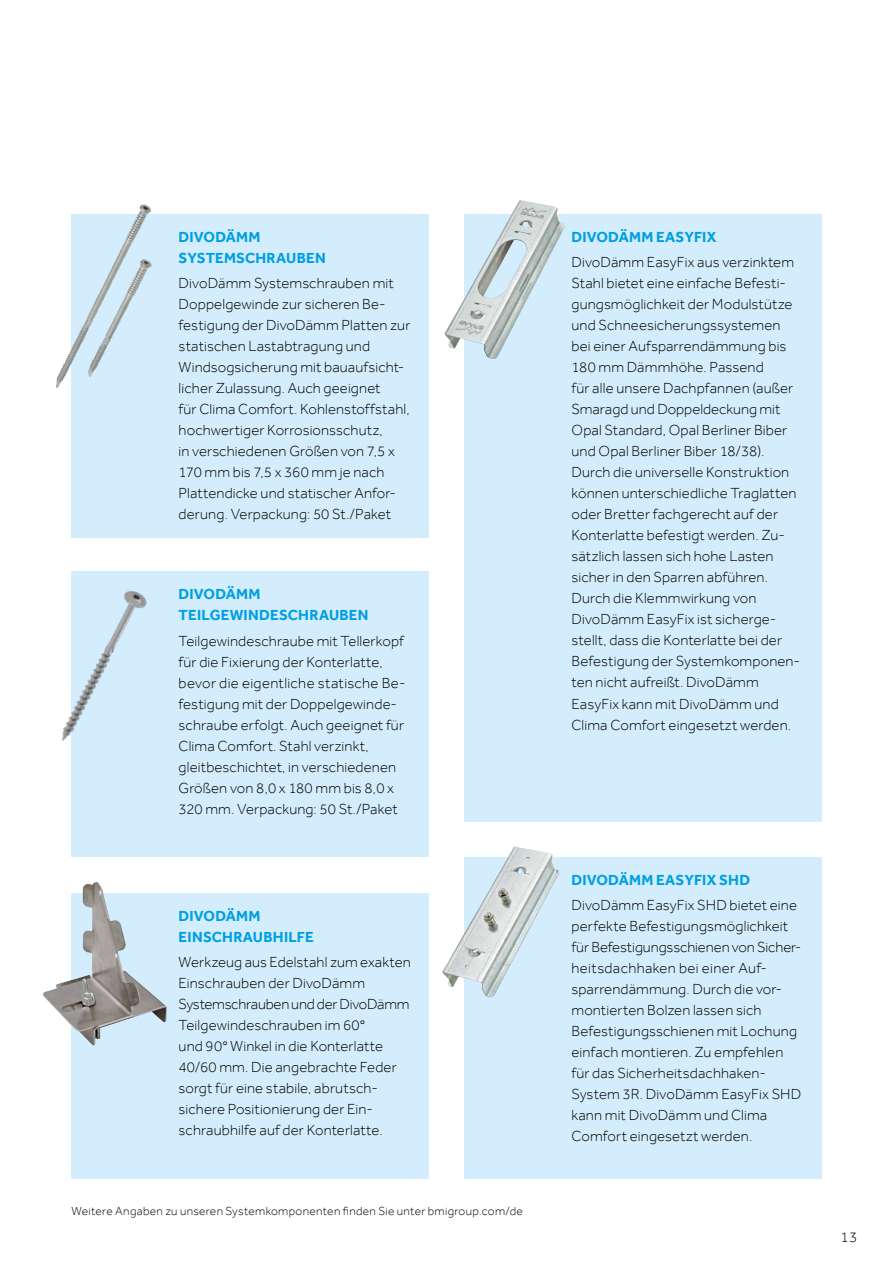
<style>
.page{position:relative;width:893px;height:1263px;background:#fff}
.page>*{position:absolute;margin:0;border:0;box-sizing:border-box;transform-origin:0 0}
.t1{font:300 15px/21px "Effra";letter-spacing:.01em;color:#000}
.t2{font:700 15px/21px "Effra";letter-spacing:.015em;color:#009fe3}
.t3{font:300 12px "Effra";letter-spacing:.025em;color:#000}
</style>
<div class="page">
<div style="left:71px;top:214px;width:358px;height:323px;background:#d4edfc"></div>
<div style="left:464px;top:214px;width:357px;height:607px;background:#d4edfc"></div>
<div style="left:464px;top:857px;width:357px;height:322px;background:#d4edfc"></div>
<div style="left:71px;top:571px;width:358px;height:286px;background:#d4edfc"></div>
<div style="left:71px;top:893px;width:358px;height:286px;background:#d4edfc"></div>
<img style="left:56px;top:204px;width:96px;height:184px">
<img style="left:61px;top:591px;width:86px;height:150px">
<img style="left:43px;top:882px;width:124px;height:164px">
<img style="left:444px;top:200px;width:121px;height:159px">
<img style="left:442px;top:847px;width:118px;height:150px">
<p class="t2" style="left:179px;top:226px;width:149px">DIVODÄMM<br>SYSTEMSCHRAUBEN</p>
<p class="t1" style="left:179px;top:273px;width:233px">DivoDämm Systemschrauben mit Doppelgewinde zur sicheren Be&shy;festigung der DivoDämm Platten zur statischen Lastabtragung und Windsogsicherung mit bauaufsicht&shy;licher Zulassung. Auch geeignet<br>für Clima Comfort. Kohlenstoffstahl, hochwertiger Korrosionsschutz,<br>in verschiedenen Größen von 7,5 x 170 mm bis 7,5 x 360 mm je nach Plattendicke und statischer Anfor&shy;derung. Verpackung: 50 St./Paket</p>
<p class="t2" style="left:179px;top:584px;width:192px">DIVODÄMM<br>TEILGEWINDESCHRAUBEN</p>
<p class="t1" style="left:179px;top:630px;width:229px">Teilgewindeschraube mit Tellerkopf für die Fixierung der Konterlatte, bevor die eigentliche statische Be&shy;festigung mit der Doppelgewinde&shy;schraube erfolgt. Auch geeignet für Clima Comfort. Stahl verzinkt, gleitbeschichtet, in verschiedenen Größen von 8,0 x 180 mm bis 8,0 x 320 mm. Verpackung: 50 St./Paket</p>
<p class="t2" style="left:179px;top:905px;width:137px">DIVODÄMM<br>EINSCHRAUBHILFE</p>
<p class="t1" style="left:179px;top:951px;width:234px">Werkzeug aus Edelstahl zum exakten<br>Einschrauben der DivoDämm<br>Systemschrauben und der DivoDämm<br>Teilgewindeschrauben im 60°<br>und 90° Winkel in die Konterlatte<br>40/60 mm. Die angebrachte Feder sorgt für eine stabile, abrutsch&shy;sichere Positionierung der Ein&shy;schraubhilfe auf der Konterlatte.</p>
<p class="t3" style="left:71px;top:1203px;width:453px">Weitere Angaben zu unseren Systemkomponenten finden Sie unter bmigroup.com/de</p>
<p class="t2" style="left:571px;top:226px;width:146px">DIVODÄMM EASYFIX</p>
<p class="t1" style="left:571px;top:252px;width:230px">DivoDämm EasyFix aus verzinktem<br>Stahl bietet eine einfache Befesti&shy;gungsmöglichkeit der Modulstütze und Schneesicherungssystemen bei einer Aufsparrendämmung bis<br>180 mm Dämmhöhe. Passend<br>für alle unsere Dachpfannen (außer<br>Smaragd und Doppeldeckung mit<br>Opal Standard, Opal Berliner Biber und Opal Berliner Biber 18/38).<br>Durch die universelle Konstruktion können unterschiedliche Traglatten oder Bretter fachgerecht auf der<br>Konterlatte befestigt werden. Zu&shy;sätzlich lassen sich hohe Lasten sicher in den Sparren abführen.<br>Durch die Klemmwirkung von<br>DivoDämm EasyFix ist sicherge&shy;stellt, dass die Konterlatte bei der<br>Befestigung der Systemkomponen&shy;ten nicht aufreißt. DivoDämm<br>EasyFix kann mit DivoDämm und<br>Clima Comfort eingesetzt werden.</p>
<p class="t2" style="left:571px;top:869px;width:180px">DIVODÄMM EASYFIX SHD</p>
<p class="t1" style="left:571px;top:895px;width:231px">DivoDämm EasyFix SHD bietet eine perfekte Befestigungsmöglichkeit für Befestigungsschienen von Sicher&shy;heitsdachhaken bei einer Auf&shy;sparrendämmung. Durch die vor&shy;montierten Bolzen lassen sich<br>Befestigungsschienen mit Lochung einfach montieren. Zu empfehlen für das Sicherheitsdachhaken-<br>System 3R. DivoDämm EasyFix SHD kann mit DivoDämm und Clima<br>Comfort eingesetzt werden.</p>
<p class="t1" style="left:840px;top:1226px;width:18px">13</p>
</div>
